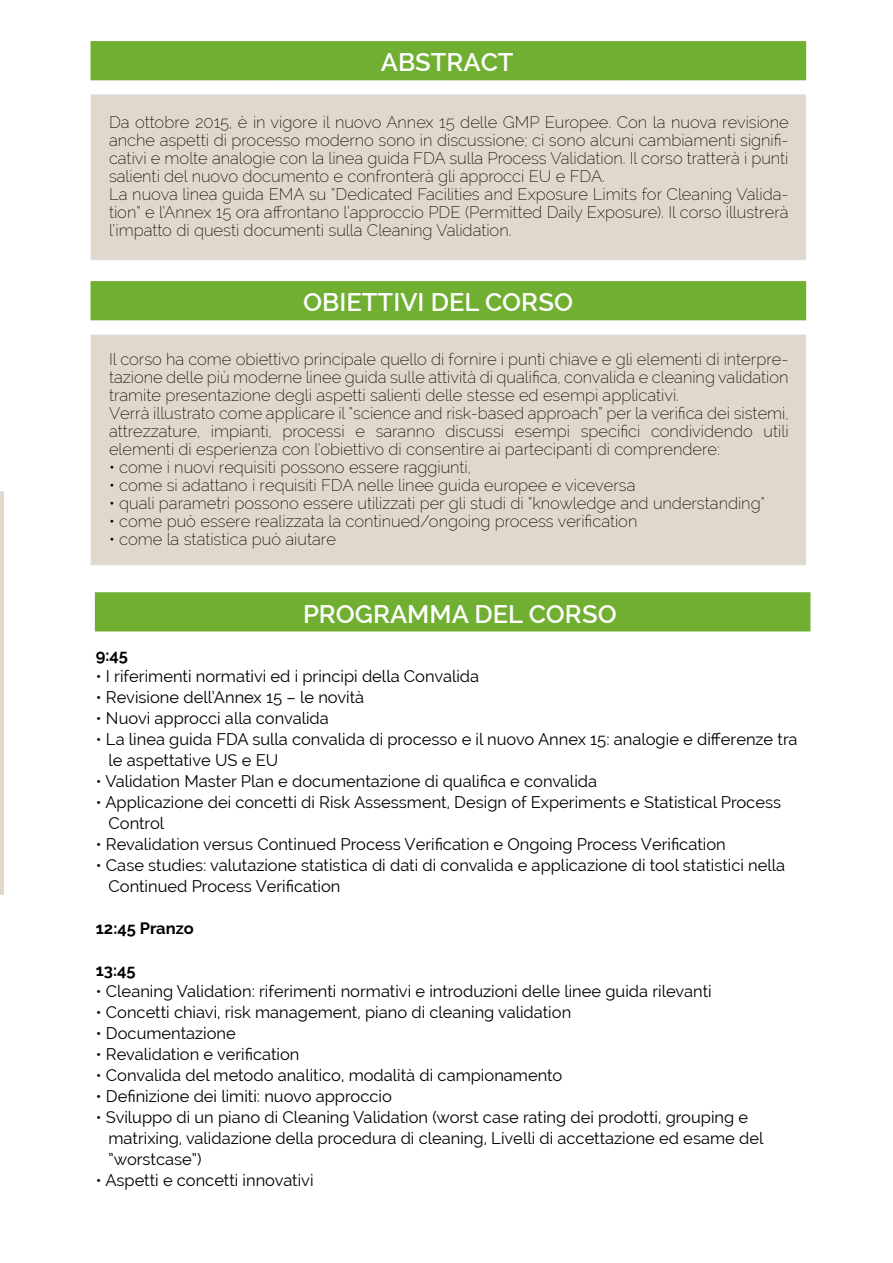
<style>
.page{position:relative;width:893px;height:1263px;background:#fff}
.page>*{position:absolute;margin:0;border:0;box-sizing:border-box;transform-origin:0 0}
.t1{font:600 25.5px "Raleway";color:#fff}
.t2{font:200 16.5px/18px "Raleway";color:#000101}
.t3{font:16.5px/21px "Raleway";color:#000101}
.t4{font:700 16.5px "Raleway";color:#000101}
</style>
<div class="page">
<svg style="left:0;top:491px;width:4px;height:404px"></svg>
<div style="left:91px;top:41px;width:715px;height:39px;background:#70af32"></div>
<div style="left:91px;top:95px;width:714px;height:165px;background:#e1d8cc"></div>
<div style="left:91px;top:94px;width:715px;height:166px;border:1px solid #dcdcdc"></div>
<hr style="left:0;top:546px;width:4px;height:332px;background:#e1d7cb">
<div style="left:91px;top:281px;width:715px;height:39px;background:#70af32"></div>
<div style="left:95px;top:592px;width:715px;height:39px;background:#70af32"></div>
<div style="left:91px;top:335px;width:714px;height:230px;background:#e1d8cc"></div>
<div style="left:91px;top:334px;width:715px;height:231px;border:1px solid #dcdcdc"></div>
<hr style="left:0;top:525px;width:4px;height:332px;background:#e1d7cb">
<h1 class="t1" style="left:381px;top:48px;width:134px">ABSTRACT</h1>
<p class="t2" style="left:109px;top:113px;width:681px">Da ottobre 2015, è in vigore il nuovo Annex 15 delle GMP Europee. Con la nuova revisione anche aspetti di processo moderno sono in discussione; ci sono alcuni cambiamenti signifi&shy;cativi e molte analogie con la linea guida FDA sulla Process Validation. Il corso tratterà i punti salienti del nuovo documento e confronterà gli approcci EU e FDA.<br>La nuova linea guida EMA su “Dedicated Facilities and Exposure Limits for Cleaning Valida&shy;tion” e l’Annex 15 ora affrontano l’approccio PDE (Permitted Daily Exposure). Il corso illustrerà l’impatto di questi documenti sulla Cleaning Validation.</p>
<h1 class="t1" style="left:303px;top:288px;width:271px">OBIETTIVI DEL CORSO</h1>
<p class="t2" style="left:109px;top:350px;width:681px">Il corso ha come obiettivo principale quello di fornire i punti chiave e gli elementi di interpre&shy;tazione delle più moderne linee guida sulle attività di qualifica, convalida e cleaning validation tramite presentazione degli aspetti salienti delle stesse ed esempi applicativi.<br>Verrà illustrato come applicare il “science and risk-based approach” per la verifica dei sistemi, attrezzature, impianti, processi e saranno discussi esempi specifici condividendo utili elementi di esperienza con l’obiettivo di consentire ai partecipanti di comprendere:</p>
<p class="t2" style="left:109px;top:458px;width:363px">• come i nuovi requisiti possono essere raggiunti,</p>
<p class="t2" style="left:109px;top:476px;width:528px">• come si adattano i requisiti FDA nelle linee guida europee e viceversa</p>
<p class="t2" style="left:109px;top:494px;width:658px">• quali parametri possono essere utilizzati per gli studi di “knowledge and understanding”</p>
<p class="t2" style="left:109px;top:512px;width:530px">• come può essere realizzata la continued/ongoing process verification</p>
<p class="t2" style="left:109px;top:530px;width:228px">• come la statistica può aiutare</p>
<h1 class="t1" style="left:303px;top:599px;width:315px">PROGRAMMA DEL CORSO</h1>
<p class="t4" style="left:96px;top:645px;width:34px">9:45</p>
<p class="t3" style="left:96px;top:665px;width:385px">• I riferimenti normativi ed i principi della Convalida</p>
<p class="t3" style="left:96px;top:686px;width:270px">• Revisione dell’Annex 15 – le novità</p>
<p class="t3" style="left:96px;top:707px;width:235px">• Nuovi approcci alla convalida</p>
<p class="t3" style="left:109px;top:728px;width:691px;text-indent:-13px">• La linea guida FDA sulla convalida di processo e il nuovo Annex 15: analogie e differenze tra le aspettative US e EU</p>
<p class="t3" style="left:96px;top:770px;width:503px">• Validation Master Plan e documentazione di qualifica e convalida</p>
<p class="t3" style="left:109px;top:791px;width:674px;text-indent:-13px">• Applicazione dei concetti di Risk Assessment, Design of Experiments e Statistical Process<br>Control</p>
<p class="t3" style="left:96px;top:833px;width:631px">• Revalidation versus Continued Process Verification e Ongoing Process Verification</p>
<p class="t3" style="left:109px;top:854px;width:678px;text-indent:-13px">• Case studies: valutazione statistica di dati di convalida e applicazione di tool statistici nella<br>Continued Process Verification</p>
<p class="t4" style="left:96px;top:919px;width:99px">12:45 Pranzo</p>
<p class="t4" style="left:96px;top:961px;width:41px">13:45</p>
<p class="t3" style="left:96px;top:980px;width:617px">• Cleaning Validation: riferimenti normativi e introduzioni delle linee guida rilevanti</p>
<p class="t3" style="left:96px;top:1001px;width:477px">• Concetti chiavi, risk management, piano di cleaning validation</p>
<p class="t3" style="left:96px;top:1022px;width:142px">• Documentazione</p>
<p class="t3" style="left:96px;top:1043px;width:205px">• Revalidation e verification</p>
<p class="t3" style="left:96px;top:1064px;width:468px">• Convalida del metodo analitico, modalità di campionamento</p>
<p class="t3" style="left:96px;top:1085px;width:297px">• Definizione dei limiti: nuovo approccio</p>
<p class="t3" style="left:109px;top:1106px;width:656px;text-indent:-13px">• Sviluppo di un piano di Cleaning Validation (worst case rating dei prodotti, grouping e matrixing, validazione della procedura di cleaning, Livelli di accettazione ed esame del ”worstcase”)</p>
<p class="t3" style="left:96px;top:1169px;width:219px">• Aspetti e concetti innovativi</p>
</div>
